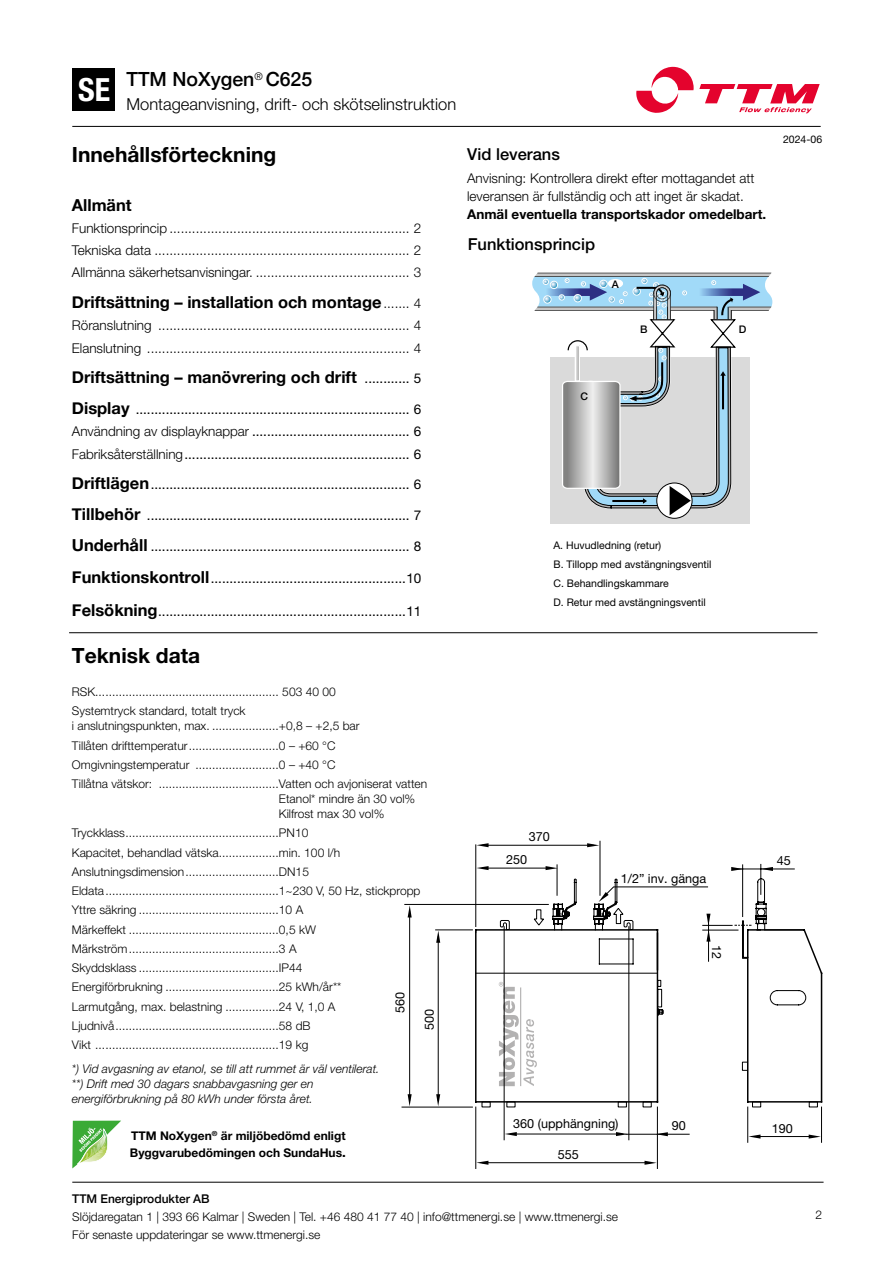
<style>
.page{position:relative;width:893px;height:1263px;background:#fff}
.page>*{position:absolute;margin:0;border:0;box-sizing:border-box;transform-origin:0 0}
.t1{font:700 condensed 31.95px "Helvetica Neue LT Pro";color:#fff}
.t2{font:700 21px "Helvetica Neue LT Pro";color:#000}
.t3{font:500 19.5px "Helvetica Neue";color:#000}
.t4{font:700 16.5px "Helvetica Neue";color:#000}
.t5{font:300 16.5px "Helvetica Neue LT Pro";color:#000}
.t6{font:500 16.5px "Helvetica Neue LT Std";color:#000}
.t7{font:13.5px/22.2px "Helvetica Neue LT Pro";color:#000;text-align:justify}
.t8{font:300 13.5px/22.2px "Helvetica Neue LT Pro";color:#000}
.t9{font:700 13.5px "Helvetica Neue LT Pro";color:#000}
.t10{font:12.6px "Helvetica Neue LT Pro";color:#000}
.t11{font:300 12px/19.2px "Helvetica Neue LT Pro";color:#000}
.t12{font:italic 300 12px/15.3px "Helvetica Neue LT Pro";color:#000}
.t13{font:700 12px/16.5px "Helvetica Neue LT Pro";color:#000}
.t14{font:500 12px "Helvetica Neue";color:#000}
.t15{font:300 12px "Helvetica Neue LT Pro";color:#000}
.t16{font:10.5px/19px "Helvetica Neue LT Pro";color:#000}
.t17{font:500 10.5px "Helvetica Neue LT Std";color:#000}
.s1{font-family:"Helvetica Neue LT Pro";font-weight:300;font-size:13.5px}
.s2{font-family:"Helvetica Neue LT Pro";font-weight:400;font-size:13.5px}
.s3{font-family:"Helvetica Neue";font-weight:700;font-size:16.5px}
.s4{font-weight:300}
.s5{font-size:13.5px}
</style>
<div class="page">
<div style="left:550px;top:358px;width:200px;height:166px;background:#dadada"></div>
<svg style="left:657px;top:483px;width:35px;height:35px"></svg>
<div style="left:656px;top:482px;width:37px;height:37px;border:1px solid #000;border-radius:50%"></div>
<svg style="left:532px;top:273px;width:240px;height:242px"></svg>
<div style="left:608px;top:279px;width:15px;height:9px;background:#fff;border-radius:50%"></div>
<svg style="left:72px;top:1121px;width:49px;height:47px"></svg>
<hr style="left:69px;top:632px;width:748px;height:1px;background:#000">
<hr style="left:557px;top:865px;width:1px;height:30px;background:#000">
<hr style="left:482px;top:868px;width:68px;height:1px;background:#000">
<hr style="left:475px;top:845px;width:1px;height:81px;background:#000">
<hr style="left:600px;top:841px;width:1px;height:54px;background:#000">
<hr style="left:482px;top:845px;width:111px;height:1px;background:#000">
<hr style="left:742px;top:865px;width:1px;height:51px;background:#000">
<hr style="left:761px;top:864px;width:1px;height:30px;background:#000">
<hr style="left:736px;top:869px;width:58px;height:1px;background:#000">
<hr style="left:402px;top:1107px;width:70px;height:1px;background:#000">
<hr style="left:438px;top:937px;width:1px;height:163px;background:#000">
<hr style="left:436px;top:930px;width:36px;height:1px;background:#000">
<hr style="left:821px;top:1107px;width:1px;height:35px;background:#000">
<hr style="left:747px;top:1107px;width:1px;height:35px;background:#000">
<hr style="left:754px;top:1136px;width:61px;height:1px;background:#000">
<hr style="left:657px;top:1107px;width:1px;height:61px;background:#000">
<hr style="left:475px;top:1107px;width:1px;height:61px;background:#000">
<hr style="left:482px;top:1162px;width:169px;height:1px;background:#000">
<svg style="left:476px;top:1161px;width:12px;height:4px"></svg>
<svg style="left:748px;top:1134px;width:12px;height:4px"></svg>
<svg style="left:476px;top:843px;width:13px;height:4px"></svg>
<svg style="left:587px;top:843px;width:12px;height:4px"></svg>
<svg style="left:761px;top:867px;width:12px;height:4px"></svg>
<svg style="left:731px;top:867px;width:12px;height:4px"></svg>
<svg style="left:546px;top:866px;width:12px;height:4px"></svg>
<svg style="left:476px;top:866px;width:13px;height:4px"></svg>
<svg style="left:436px;top:930px;width:4px;height:13px"></svg>
<svg style="left:436px;top:1094px;width:4px;height:12px"></svg>
<svg style="left:644px;top:1161px;width:13px;height:4px"></svg>
<svg style="left:809px;top:1134px;width:12px;height:4px"></svg>
<hr style="left:405px;top:904px;width:143px;height:1px;background:#000">
<hr style="left:409px;top:911px;width:1px;height:189px;background:#000">
<svg style="left:408px;top:905px;width:4px;height:12px"></svg>
<svg style="left:408px;top:1094px;width:4px;height:12px"></svg>
<hr style="left:629px;top:927px;width:1px;height:213px;background:#000">
<hr style="left:504px;top:927px;width:1px;height:213px;background:#000">
<hr style="left:511px;top:1134px;width:111px;height:1px;background:#000">
<svg style="left:505px;top:1132px;width:12px;height:4px"></svg>
<svg style="left:616px;top:1132px;width:12px;height:4px"></svg>
<hr style="left:626px;top:1134px;width:63px;height:1px;background:#000">
<svg style="left:656px;top:1132px;width:12px;height:4px"></svg>
<svg style="left:475px;top:878px;width:347px;height:225px"></svg>
<div style="left:73px;top:68px;width:42px;height:43px;background:#000"></div>
<svg style="left:636px;top:67px;width:184px;height:46px"></svg>
<hr style="left:72px;top:126px;width:749px;height:1px;background:#000">
<hr style="left:72px;top:1182px;width:752px;height:1px;background:#000">
<h1 class="t1" style="left:78px;top:70px;width:33px">SE</h1>
<h3 class="t3" style="left:126px;top:63px;width:187px">TTM NoXygen<sup>®</sup> C625</h3>
<h3 class="t5" style="left:126px;top:94px;width:331px">Montageanvisning, drift- och skötselinstruktion</h3>
<h2 class="t2" style="left:72px;top:142px;width:206px">Innehållsförteckning</h2>
<h3 class="t4" style="left:72px;top:192px;width:61px">Allmänt</h3>
<p class="t8" style="left:72px;top:217px;width:351px;text-align:justify">Funktionsprincip ................................................................ 2<br>Tekniska data .................................................................... 2<br>Allmänna säkerhetsanvisningar. ......................................... 3</p>
<h3 class="t4" style="left:72px;top:289px;width:351px">Driftsättning – installation och montage<span class="s1">....... 4</span></h3>
<p class="t8" style="left:72px;top:314px;width:351px">Röranslutning ................................................................... 4<br>Elanslutning ...................................................................... 4</p>
<h3 class="t4" style="left:72px;top:364px;width:351px">Driftsättning – manövrering och drift <span class="s2">............ 5</span></h3>
<p class="t7" style="left:72px;top:398px;width:351px"><span class="s3">Display</span> ......................................................................... 6<br><span class="s4">Användning av displayknappar</span> .......................................... 6<br><span class="s4">Fabriksåterställning</span>............................................................ 6</p>
<p class="t7" style="left:72px;top:473px;width:351px"><span class="s3">Driftlägen</span>..................................................................... 6</p>
<p class="t7" style="left:72px;top:504px;width:351px"><span class="s3">Tillbehör</span> ...................................................................... 7</p>
<p class="t7" style="left:72px;top:535px;width:351px"><span class="s3">Underhåll</span> ..................................................................... 8</p>
<p class="t7" style="left:72px;top:567px;width:351px"><span class="s3">Funktionskontroll</span>....................................................10</p>
<p class="t7" style="left:72px;top:600px;width:351px"><span class="s3">Felsökning</span>..................................................................11</p>
<h2 class="t2" style="left:72px;top:643px;width:130px">Teknisk data</h2>
<p class="t11" style="left:72px;top:682px;width:265px">RSK....................................................... 503 40 00<br>Systemtryck standard, totalt tryck</p>
<p class="t11" style="left:72px;top:716px;width:357px">i anslutningspunkten, max. ....................+0,8 – +2,5 bar<br>Tillåten drifttemperatur...........................0 – +60 °C Omgivningstemperatur .........................0 – +40 °C<br>Tillåtna vätskor: ....................................Vatten och avjoniserat vatten</p>
<p class="t11" style="left:279px;top:791px;width:138px;line-height:15px">Etanol* mindre än 30 vol%<br>Kilfrost max 30 vol%</p>
<p class="t11" style="left:72px;top:823px;width:350px">Tryckklass..............................................PN10<br>Kapacitet, behandlad vätska..................min. 100 l/h Anslutningsdimension............................DN15<br>Eldata....................................................1~230 V, 50 Hz, stickpropp Yttre säkring ..........................................10 A<br>Märkeffekt .............................................0,5 kW Märkström.............................................3 A<br>Skyddsklass ..........................................IP44<br>Energiförbrukning ..................................25 kWh/år**<br>Larmutgång, max. belastning ................24 V, 1,0 A Ljudnivå.................................................58 dB<br>Vikt .......................................................19 kg</p>
<p class="t12" style="left:72px;top:1060px;width:309px">*) Vid avgasning av etanol, se till att rummet är väl ventilerat. **) Drift med 30 dagars snabbavgasning ger en energiförbrukning på 80 kWh under första året.</p>
<p class="t13" style="left:130px;top:1127px;width:217px">TTM NoXygen<sup>®</sup> är miljöbedömd enligt<br>Byggvarubedömingen och SundaHus<span class="s5">.</span></p>
<p class="t10" style="left:393px;top:1013px;width:23px;rotate:-90deg">560</p>
<p class="t10" style="left:422px;top:1030px;width:23px;rotate:-90deg">500</p>
<h3 class="t6" style="left:467px;top:145px;width:94px">Vid leverans</h3>
<p class="t8" style="left:467px;top:168px;width:289px;line-height:18px">Anvisning: Kontrollera direkt efter mottagandet att leveransen är fullständig och att inget är skadat.</p>
<p class="t9" style="left:467px;top:205px;width:301px">Anmäl eventuella transportskador omedelbart.</p>
<h3 class="t6" style="left:468px;top:235px;width:129px">Funktionsprincip</h3>
<p class="t17" style="left:612px;top:278px;width:9px">A</p>
<p class="t17" style="left:640px;top:323px;width:9px">B</p>
<p class="t17" style="left:739px;top:323px;width:9px">D</p>
<p class="t16" style="left:783px;top:130px;width:41px">2024-06</p>
<p class="t17" style="left:580px;top:390px;width:9px">C</p>
<p class="t16" style="left:553px;top:536px;width:160px">A. Huvudledning (retur)<br>B. Tillopp med avstängningsventil<br>C. Behandlingskammare<br>D. Retur med avstängningsventil</p>
<p class="t10" style="left:529px;top:829px;width:23px">370</p>
<p class="t10" style="left:506px;top:852px;width:23px">250</p>
<p class="t10" style="left:777px;top:853px;width:16px">45</p>
<p class="t10" style="left:621px;top:871px;width:87px">1/2” inv. gänga</p>
<p class="t10" style="left:724px;top:945px;width:16px;rotate:90deg">12</p>
<p class="t10" style="left:513px;top:1116px;width:107px">360 (upphängning)</p>
<p class="t10" style="left:672px;top:1118px;width:16px">90</p>
<p class="t10" style="left:558px;top:1147px;width:23px">555</p>
<p class="t10" style="left:772px;top:1121px;width:23px">190</p>
<p class="t14" style="left:72px;top:1189px;width:139px">TTM Energiprodukter AB</p>
<p class="t11" style="left:72px;top:1208px;width:547px;line-height:17.7px">Slöjdaregatan 1 | 393 66 Kalmar | Sweden | Tel. +46 480 41 77 40 | info@ttmenergi.se | www.ttmenergi.se<br>För senaste uppdateringar se www.ttmenergi.se</p>
<p class="t15" style="left:816px;top:1207px;width:8px">2</p>
</div>
